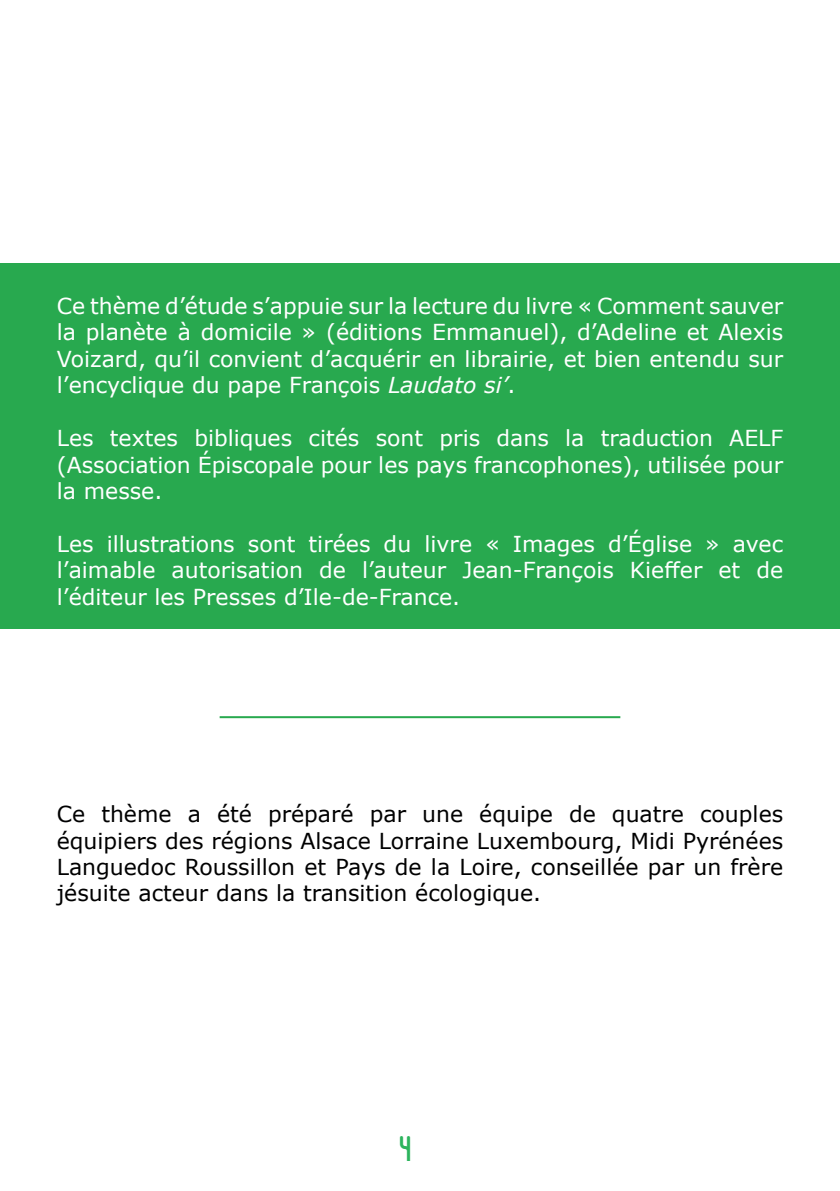
<style>
.page{position:relative;width:840px;height:1191px;background:#fff}
.page>*{position:absolute;margin:0;border:0;box-sizing:border-box;transform-origin:0 0}
.t1{font:36px "Alanus";color:#2cb45d}
.t2{font:22px/26.4px "Verdana";color:#fff;text-align:justify}
.t3{font:22px/26.4px "Verdana";color:#000001;text-align:justify}
.s1{font-style:italic}
</style>
<div class="page">
<div style="left:0;top:264px;width:839px;height:365px;background:#28a94f"></div>
<hr style="left:839px;top:215px;width:1px;height:49px;background:#f47c64">
<hr style="left:219px;top:716px;width:401px;height:2px;background:#28a94f">
<p class="t2" style="left:57px;top:293px;width:727px">Ce thème d’étude s’appuie sur la lecture du livre « Comment sauver la planète à domicile » (éditions Emmanuel), d’Adeline et Alexis Voizard, qu’il convient d’acquérir en librairie, et bien entendu sur l’encyclique du pape François <span class="s1">Laudato si’</span>.</p>
<p class="t2" style="left:57px;top:425px;width:727px">Les textes bibliques cités sont pris dans la traduction AELF (Association Épiscopale pour les pays francophones), utilisée pour la messe.</p>
<p class="t2" style="left:57px;top:530px;width:727px">Les illustrations sont tirées du livre « Images d’Église » avec l’aimable autorisation de l’auteur Jean-François Kieffer et de l’éditeur les Presses d’Ile-de-France.</p>
<p class="t3" style="left:57px;top:800px;width:727px">Ce thème a été préparé par une équipe de quatre couples équipiers des régions Alsace Lorraine Luxembourg, Midi Pyrénées Languedoc Roussillon et Pays de la Loire, conseillée par un frère jésuite acteur dans la transition écologique.</p>
<h1 class="t1" style="left:400px;top:1130px;width:13px">4</h1>
</div>
